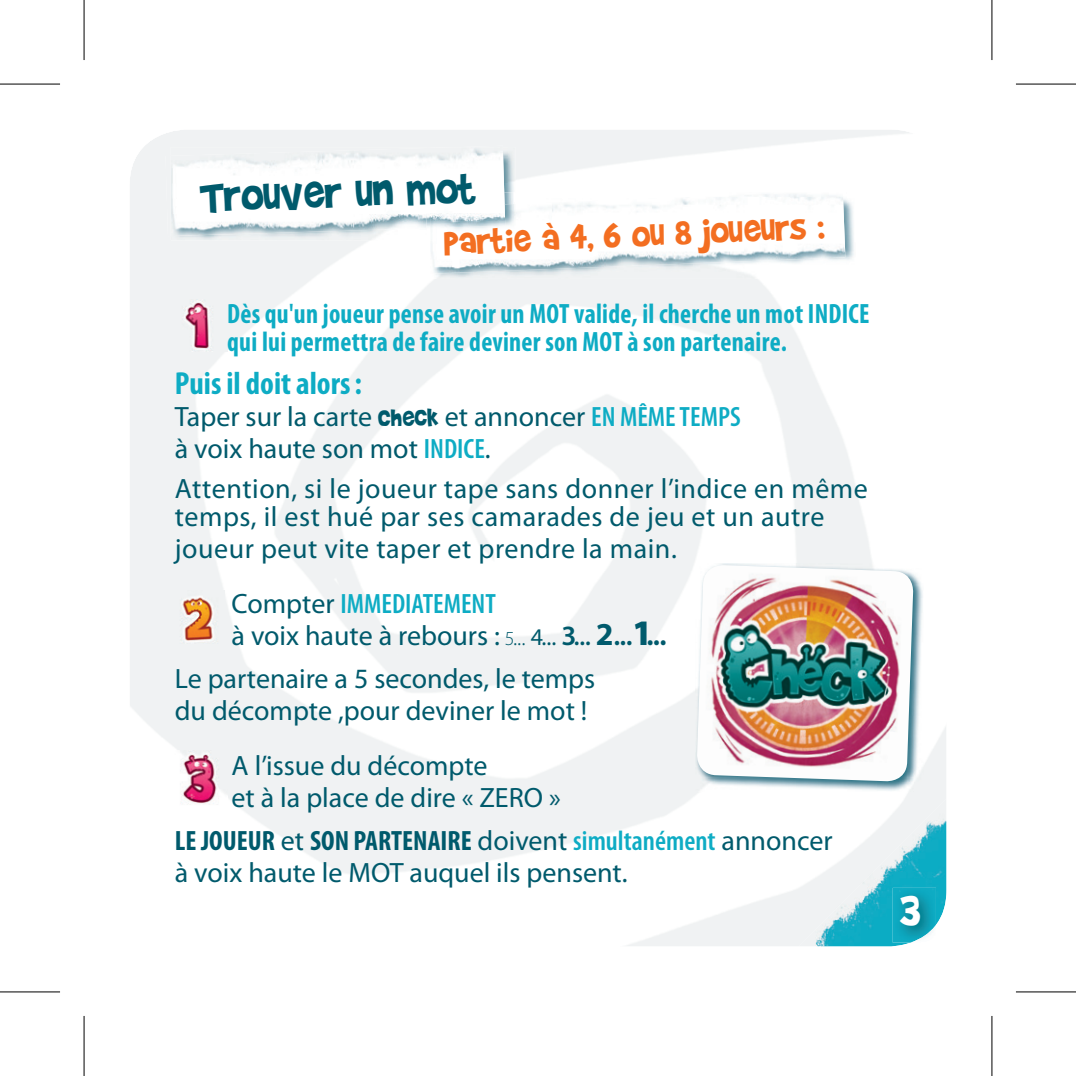
<style>
.page{position:relative;width:1076px;height:1076px;background:#fff}
.page>*{position:absolute;margin:0;border:0;box-sizing:border-box;transform-origin:0 0}
.t1{font:48px "Brady Bunch Remastered";color:#005a6c}
.t2{font:48px "Brady Bunch Remastered";color:#fff}
.t3{font:39.6px "Brady Bunch Remastered";color:#f36e21}
.t4{font:700 condensed 32px "Myriad Pro";color:#0eacc4}
.t5{font:28px/43.2px "Myriad Pro";color:#005a6c}
.t6{font:28px/28px "Myriad Pro";letter-spacing:.02em;color:#005a6c}
.t7{font:700 condensed 28px/28px "Myriad Pro";letter-spacing:.01em;color:#0eacc4;scale:.94 1}
.s1{font-family:"Brady Bunch Remastered"}
.s2{font-weight:600;font-stretch:condensed;color:#0eacc4}
.s3{font-weight:300;font-size:20px}
.s4{font-weight:300;font-size:24px}
.s5{font-size:24px}
.s6{font-weight:600}
.s7{font-weight:600;font-size:24px}
.s8{font-weight:700;font-size:32px}
.s9{font-weight:700;font-size:24px}
.s10{font-weight:900;font-size:36px}
.s11{font-weight:900;font-size:24px}
.s12{font-weight:700;font-stretch:condensed}
</style>
<div class="page">
<svg style="left:627px;top:130px;width:320px;height:817px"></svg>
<img style="left:130px;top:130px;width:760px;height:805px">
<img style="left:175px;top:299px;width:52px;height:52px">
<img style="left:694px;top:563px;width:229px;height:228px">
<img style="left:696px;top:565px;width:217px;height:216px">
<img style="left:172px;top:590px;width:53px;height:53px">
<img style="left:173px;top:750px;width:54px;height:55px">
<img style="left:892px;top:887px;width:43px;height:55px">
<img style="left:910px;top:924px;width:25px;height:18px">
<svg style="left:924px;top:925px;width:11px;height:10px"></svg>
<div style="left:0;top:989px;width:60px;height:5px;background:#919191"></div>
<div style="left:1015px;top:989px;width:60px;height:5px;background:#919191"></div>
<div style="left:989px;top:0;width:5px;height:60px;background:#929292"></div>
<div style="left:989px;top:1015px;width:5px;height:60px;background:#929292"></div>
<hr style="left:0;top:83px;width:60px;height:2px;background:#000">
<hr style="left:1015px;top:83px;width:60px;height:2px;background:#000">
<hr style="left:0;top:990px;width:60px;height:2px;background:#000">
<hr style="left:1015px;top:990px;width:60px;height:2px;background:#000">
<hr style="left:83px;top:0;width:2px;height:60px;background:#000">
<hr style="left:83px;top:1015px;width:2px;height:60px;background:#000">
<hr style="left:990px;top:0;width:2px;height:60px;background:#000">
<hr style="left:990px;top:1015px;width:2px;height:60px;background:#000">
<h1 class="t1" style="left:200px;top:172px;width:277px;rotate:-2deg">Trouver un mot</h1>
<h2 class="t3" style="left:444px;top:221px;width:381px;rotate:-2deg">Partie à 4, 6 ou 8 joueurs :</h2>
<p class="t7" style="left:227px;top:299px;width:684px">Dès qu'un joueur pense avoir un MOT valide, il cherche un mot INDICE qui lui permettra de faire deviner son MOT à son partenaire.</p>
<p class="t4" style="left:175px;top:363px;width:189px">Puis il doit alors :</p>
<p class="t5" style="left:175px;top:400px;width:567px;line-height:32px">Taper sur la carte <span class="s1">Check</span> et annoncer <span class="s2">EN MÊME TEMPS </span>à voix haute son mot <span class="s2">INDICE</span>.</p>
<p class="t6" style="left:175px;top:474px;width:694px">Attention, si le joueur tape sans donner l’indice en même temps, il est hué par ses camarades de jeu et un autre</p>
<p class="t6" style="left:231px;top:520px;width:446px;line-height:54.8px;text-indent:-57px">joueur peut vite taper et prendre la main.<br>Compter <span class="s2">IMMEDIATEMENT</span></p>
<p class="t5" style="left:175px;top:613px;width:493px;text-indent:57px">à voix haute à rebours : <span class="s3">5</span><span class="s4">...</span> <span class="s5">4...</span> <span class="s6">3</span><span class="s7">...</span> <span class="s8">2</span><span class="s9">...</span><span class="s10">1</span><span class="s11">...<br></span>Le partenaire a 5 secondes, le temps</p>
<p class="t5" style="left:231px;top:682px;width:357px;line-height:54.8px;text-indent:-57px">du décompte ,pour deviner le mot !<br>A l’issue du décompte</p>
<p class="t5" style="left:175px;top:775px;width:659px;text-indent:57px">et à la place de dire « ZERO »<br><span class="s12">LE JOUEUR</span> et <span class="s12">SON PARTENAIRE</span> doivent <span class="s2">simultanément</span> annoncer</p>
<p class="t5" style="left:175px;top:850px;width:454px">à voix haute le MOT auquel ils pensent.</p>
<h1 class="t2" style="left:900px;top:885px;width:22px">3</h1>
</div>
